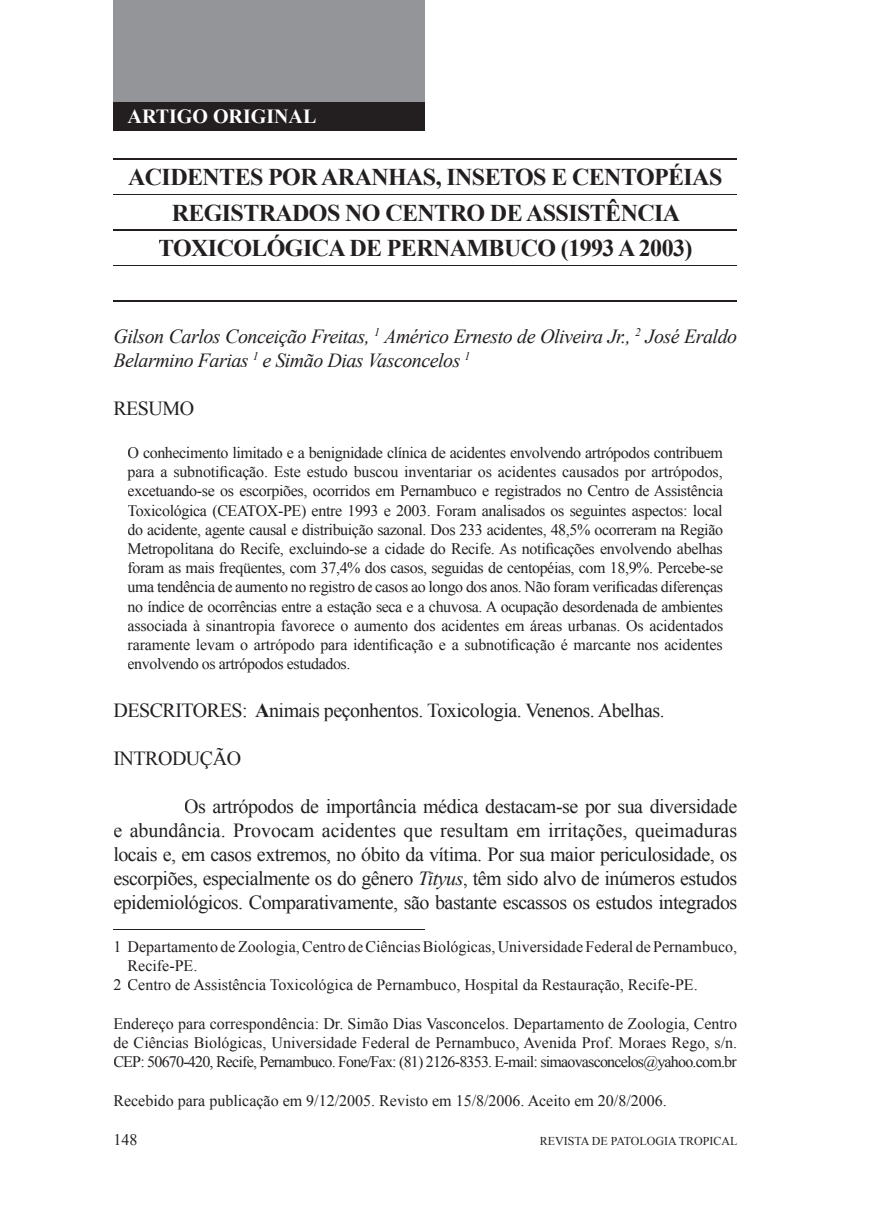
<style>
.page{position:relative;width:879px;height:1219px;background:#fff}
.page>*{position:absolute;margin:0;border:0;box-sizing:border-box;transform-origin:0 0}
.t1{font:700 24px/35.4px "Times New Roman";letter-spacing:-.025em;color:#231f20;text-align:center}
.t2{font:20px/24px "Times New Roman";letter-spacing:-.025em;color:#231f20;text-align:justify}
.t3{font:italic 20px/24px "Times New Roman";letter-spacing:-.025em;color:#231f20}
.t4{font:700 20px "Times New Roman";color:#fff}
.t5{font:16px/19.2px "Times New Roman";color:#231f20;text-align:justify}
.t6{font:12px "Times New Roman";color:#231f20}
.s1{font-weight:700}
.s2{font-style:italic}
</style>
<div class="page">
<hr style="left:113px;top:159px;width:624px;height:1px;background:#231f20">
<hr style="left:113px;top:194px;width:624px;height:1px;background:#231f20">
<hr style="left:113px;top:230px;width:624px;height:1px;background:#231f20">
<hr style="left:113px;top:265px;width:624px;height:1px;background:#231f20">
<hr style="left:113px;top:300px;width:624px;height:1px;background:#231f20">
<div style="left:113px;top:0;width:312px;height:102px;background:#939598"></div>
<div style="left:113px;top:102px;width:312px;height:28px;background:#231f20"></div>
<hr style="left:113px;top:929px;width:312px;height:1px;background:#231f20">
<p class="t4" style="left:128px;top:102px;width:190px">ARTIGO ORIGINAL</p>
<h1 class="t1" style="left:128px;top:159px;width:596px">ACIDENTES POR ARANHAS, INSETOS E CENTOPÉIAS<br>REGISTRADOS NO CENTRO DE ASSISTÊNCIA<br>TOXICOLÓGICA DE PERNAMBUCO (1993 A 2003)</h1>
<p class="t3" style="left:113px;top:324px;width:625px">Gilson Carlos Conceição Freitas, <sup>1</sup> Américo Ernesto de Oliveira Jr., <sup>2</sup> José Eraldo<br>Belarmino Farias <sup>1</sup> e Simão Dias Vasconcelos <sup>1</sup></p>
<p class="t2" style="left:113px;top:396px;width:82px">RESUMO</p>
<p class="t5" style="left:128px;top:443px;width:597px">O conhecimento limitado e a benignidade clínica de acidentes envolvendo artrópodos contribuem para a subnotificação. Este estudo buscou inventariar os acidentes causados por artrópodos, excetuando-se os escorpiões, ocorridos em Pernambuco e registrados no Centro de Assistência Toxicológica (CEATOX-PE) entre 1993 e 2003. Foram analisados os seguintes aspectos: local do acidente, agente causal e distribuição sazonal. Dos 233 acidentes, 48,5% ocorreram na Região Metropolitana do Recife, excluindo-se a cidade do Recife. As notificações envolvendo abelhas foram as mais freqüentes, com 37,4% dos casos, seguidas de centopéias, com 18,9%. Percebe-se uma tendência de aumento no registro de casos ao longo dos anos. Não foram verificadas diferenças no índice de ocorrências entre a estação seca e a chuvosa. A ocupação desordenada de ambientes associada à sinantropia favorece o aumento dos acidentes em áreas urbanas. Os acidentados raramente levam o artrópodo para identificação e a subnotificação é marcante nos acidentes envolvendo os artrópodos estudados.</p>
<p class="t2" style="left:113px;top:698px;width:553px">DESCRITORES: <span class="s1">A</span>nimais peçonhentos. Toxicologia. Venenos. Abelhas.</p>
<p class="t2" style="left:113px;top:746px;width:129px">INTRODUÇÃO</p>
<p class="t2" style="left:113px;top:794px;width:625px;text-indent:71px">Os artrópodos de importância médica destacam-se por sua diversidade e abundância. Provocam acidentes que resultam em irritações, queimaduras locais e, em casos extremos, no óbito da vítima. Por sua maior periculosidade, os escorpiões, especialmente os do gênero <span class="s2">Tityus</span>, têm sido alvo de inúmeros estudos epidemiológicos. Comparativamente, são bastante escassos os estudos integrados</p>
<p class="t5" style="left:113px;top:937px;width:625px">1 Departamento de Zoologia, Centro de Ciências Biológicas, Universidade Federal de Pernambuco,</p>
<p class="t5" style="left:128px;top:956px;width:71px">Recife-PE.</p>
<p class="t5" style="left:113px;top:975px;width:586px">2 Centro de Assistência Toxicológica de Pernambuco, Hospital da Restauração, Recife-PE.</p>
<p class="t5" style="left:113px;top:1014px;width:625px">Endereço para correspondência: Dr. Simão Dias Vasconcelos. Departamento de Zoologia, Centro de Ciências Biológicas, Universidade Federal de Pernambuco, Avenida Prof. Moraes Rego, s/n.<br>CEP: 50670-420, Recife, Pernambuco. Fone/Fax: (81) 2126-8353. E-mail: simaovasconcelos@yahoo.com.br</p>
<p class="t5" style="left:113px;top:1090px;width:555px">Recebido para publicação em 9/12/2005. Revisto em 15/8/2006. Aceito em 20/8/2006.</p>
<p class="t5" style="left:113px;top:1130px;width:25px">148</p>
<p class="t6" style="left:540px;top:1133px;width:199px">REVISTA DE PATOLOGIA TROPICAL</p>
</div>
